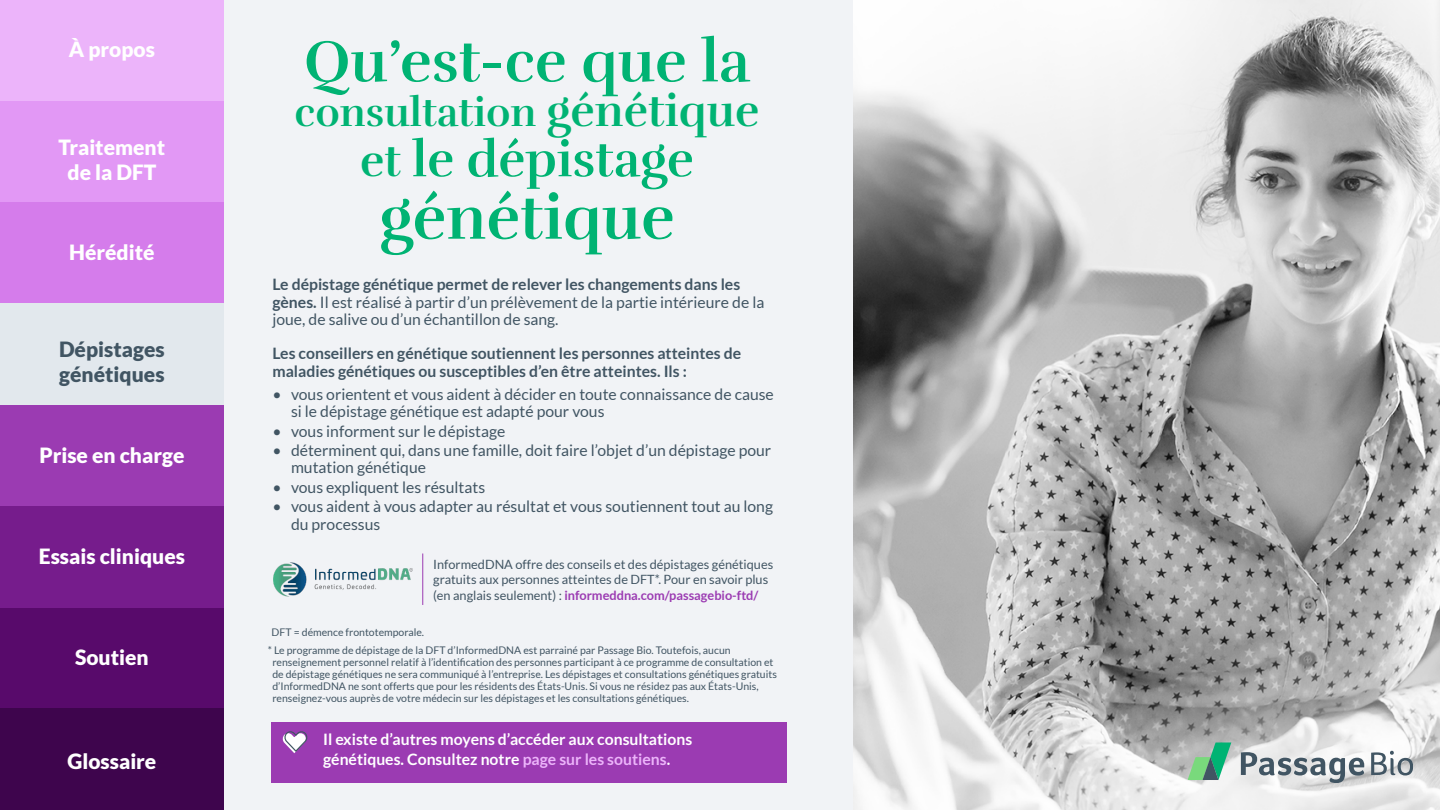
<style>
.page{position:relative;width:1440px;height:810px;background:#fff}
.page>*{position:absolute;margin:0;border:0;box-sizing:border-box;transform-origin:0 0}
.t1{font:700 63px "Rufina";color:#00b373}
.t2{font:700 59.55px "Rufina";color:#00b373}
.t3{font:700 50.4px "Rufina";color:#00b373}
.t4{font:700 40.8px "Rufina";color:#00b373}
.t5{font:900 21px/25.2px "Lato";color:#fff;text-align:center}
.t6{font:900 21px/25.2px "Lato";color:#415563}
.t7{font:15.75px/17.2px "Lato";color:#415563}
.t8{font:700 15.75px/17.2px "Lato";color:#415563}
.t9{font:700 15.75px/20.2px "Lato";color:#fff}
.t10{font:12.75px/15.3px "Lato";color:#415563}
.t11{font:10.5px/12px "Lato";color:#415563}
.s1{font-size:45.38px}
.s2{font-weight:700}
.s3{font-weight:700;color:#9b3bb2}
.s4{color:#ecb4fa}
</style>
<div class="page">
<div style="left:223px;top:0;width:1217px;height:810px;background:#f1f3f6"></div>
<img style="left:854px;top:0;width:586px;height:810px">
<img style="left:273px;top:562px;width:139px;height:35px">
<hr style="left:422px;top:554px;width:1px;height:51px;background:#9b3bb2">
<div style="left:0;top:0;width:224px;height:102px;background:#ecb4fa"></div>
<div style="left:0;top:102px;width:224px;height:101px;background:#e298f5"></div>
<div style="left:0;top:203px;width:224px;height:101px;background:#d57ceb"></div>
<div style="left:0;top:304px;width:224px;height:101px;background:#e2e8ed"></div>
<div style="left:0;top:405px;width:224px;height:102px;background:#9b3bb2"></div>
<div style="left:0;top:608px;width:224px;height:101px;background:#580a6b"></div>
<div style="left:0;top:709px;width:224px;height:101px;background:#3e054d"></div>
<div style="left:272px;top:722px;width:515px;height:61px;background:#9b3bb2"></div>
<svg style="left:282px;top:731px;width:26px;height:22px"></svg>
<div style="left:0;top:507px;width:224px;height:101px;background:#761c8c"></div>
<svg style="left:1188px;top:742px;width:43px;height:38px;background:#76b997"></svg>
<svg style="left:1241px;top:752px;width:123px;height:31px"></svg>
<svg style="left:1371px;top:751px;width:42px;height:25px"></svg>
<h3 class="t5" style="left:69px;top:37px;width:88px">À propos</h3>
<h3 class="t5" style="left:59px;top:134px;width:108px">Traitement de la DFT</h3>
<h3 class="t5" style="left:69px;top:239px;width:87px">Hérédité</h3>
<h3 class="t6" style="left:59px;top:336px;width:107px">Dépistages génétiques</h3>
<h3 class="t5" style="left:39px;top:442px;width:147px">Prise en charge</h3>
<h3 class="t5" style="left:39px;top:543px;width:148px">Essais cliniques</h3>
<h3 class="t5" style="left:75px;top:644px;width:75px">Soutien</h3>
<h3 class="t5" style="left:67px;top:748px;width:90px">Glossaire</h3>
<h2 class="t2" style="left:304px;top:25px;width:447px">Qu’est-ce que la</h2>
<h3 class="t4" style="left:295px;top:88px;width:466px">consultation <span class="s1">génétique</span></h3>
<h3 class="t3" style="left:360px;top:129px;width:335px"><span class="s1">et</span> le dépistage</h3>
<h1 class="t1" style="left:379px;top:179px;width:297px">génétique</h1>
<h3 class="t7" style="left:272px;top:276px;width:493px"><span class="s2">Le dépistage génétique permet de relever les changements dans les gènes.</span> Il est réalisé à partir d’un prélèvement de la partie intérieure de la joue, de salive ou d’un échantillon de sang.</h3>
<h3 class="t8" style="left:272px;top:345px;width:470px">Les conseillers en génétique soutiennent les personnes atteintes de maladies génétiques ou susceptibles d’en être atteintes. Ils :</h3>
<h3 class="t7" style="left:291px;top:385px;width:484px;text-indent:-19px">• vous orientent et vous aident à décider en toute connaissance de cause si le dépistage génétique est adapté pour vous</h3>
<h3 class="t7" style="left:272px;top:422px;width:234px">• vous informent sur le dépistage</h3>
<h3 class="t7" style="left:291px;top:442px;width:482px;text-indent:-19px">• déterminent qui, dans une famille, doit faire l’objet d’un dépistage pour mutation génétique</h3>
<h3 class="t7" style="left:272px;top:478px;width:214px">• vous expliquent les résultats</h3>
<h3 class="t7" style="left:291px;top:498px;width:484px;text-indent:-19px">• vous aident à vous adapter au résultat et vous soutiennent tout au long du processus</h3>
<p class="t10" style="left:433px;top:557px;width:341px">InformedDNA offre des conseils et des dépistages génétiques gratuits aux personnes atteintes de DFT*. Pour en savoir plus (en anglais seulement) : <span class="s3">informeddna.com/passagebio-ftd/</span></p>
<p class="t11" style="left:272px;top:626px;width:154px">DFT = démence frontotemporale.</p>
<p class="t11" style="left:272px;top:644px;width:506px;text-indent:-5px">* Le programme de dépistage de la DFT d’InformedDNA est parrainé par Passage Bio. Toutefois, aucun renseignement personnel relatif à l’identification des personnes participant à ce programme de consultation et de dépistage génétiques ne sera communiqué à l’entreprise. Les dépistages et consultations génétiques gratuits d’InformedDNA ne sont offerts que pour les résidents des États-Unis. Si vous ne résidez pas aux États-Unis, renseignez-vous auprès de votre médecin sur les dépistages et les consultations génétiques.</p>
<h3 class="t9" style="left:323px;top:728px;width:371px">Il existe d’autres moyens d’accéder aux consultations génétiques. Consultez notre <span class="s4">page sur les soutiens</span>.</h3>
</div>
